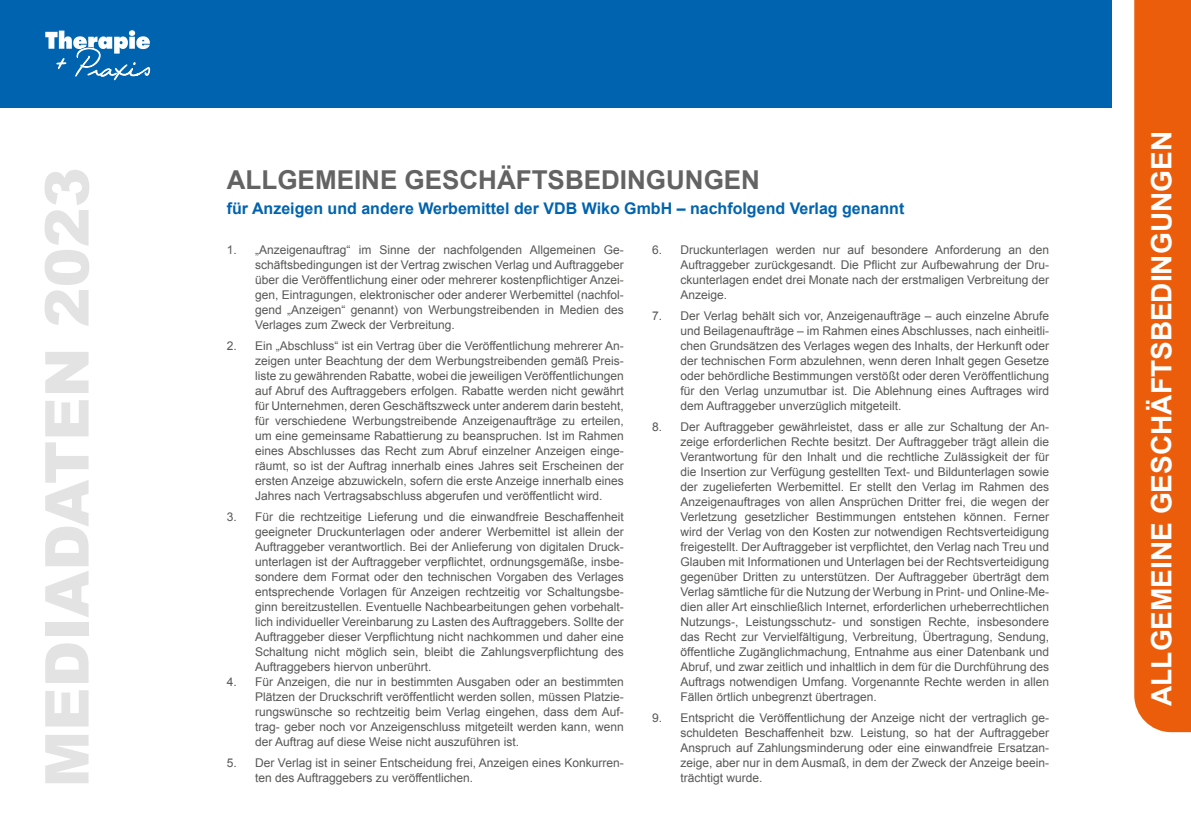
<style>
.page{position:relative;width:1191px;height:840px;background:#fff}
.page>*{position:absolute;margin:0;border:0;box-sizing:border-box;transform-origin:0 0}
.t1{font:900 60.4px "Arial";color:#e3e3e3}
.t2{font:700 28px "Arial";color:#fff}
.t3{font:700 26px "Arial";color:#646363}
.t4{font:700 16px "Arial";color:#0063af}
.t5{font:12px/15px "Arial";color:#575756;text-align:justify}
</style>
<div class="page">
<div style="left:0;top:0;width:1111px;height:108px;background:#0063af"></div>
<svg style="left:45px;top:30px;width:105px;height:50px"></svg>
<div style="left:1134px;top:0;width:57px;height:731px;background:#eb5d0b"></div>
<h1 class="t1" style="left:23px;top:787px;width:621px;rotate:-90deg">MEDIADATEN 2023</h1>
<h3 class="t3" style="left:227px;top:163px;width:535px">ALLGEMEINE GESCHÄFTSBEDINGUNGEN</h3>
<h3 class="t4" style="left:227px;top:198px;width:679px">für Anzeigen und andere Werbemittel der VDB Wiko GmbH – nachfolgend Verlag genannt</h3>
<p class="t5" style="left:255px;top:242px;width:370px;text-indent:-28px">1. „Anzeigenauftrag“ im Sinne der nachfolgenden Allgemeinen Ge&shy;schäftsbedingungen ist der Vertrag zwischen Verlag und Auftraggeber über die Veröffentlichung einer oder mehrerer kostenpflichtiger Anzei&shy;gen, Eintragungen, elektronischer oder anderer Werbemittel (nachfol&shy;gend „Anzeigen“ genannt) von Werbungstreibenden in Medien des Verlages zum Zweck der Verbreitung.</p>
<p class="t5" style="left:255px;top:338px;width:370px;text-indent:-28px">2. Ein „Abschluss“ ist ein Vertrag über die Veröffentlichung mehrerer An&shy;zeigen unter Beachtung der dem Werbungstreibenden gemäß Preis&shy;liste zu gewährenden Rabatte, wobei die jeweiligen Veröffentlichungen auf Abruf des Auftraggebers erfolgen. Rabatte werden nicht gewährt für Unternehmen, deren Geschäftszweck unter anderem darin besteht, für verschiedene Werbungstreibende Anzeigenaufträge zu erteilen, um eine gemeinsame Rabattierung zu beanspruchen. Ist im Rahmen eines Abschlusses das Recht zum Abruf einzelner Anzeigen einge&shy;räumt, so ist der Auftrag innerhalb eines Jahres seit Erscheinen der ersten Anzeige abzuwickeln, sofern die erste Anzeige innerhalb eines Jahres nach Vertragsabschluss abgerufen und veröffentlicht wird.</p>
<p class="t5" style="left:255px;top:509px;width:370px;text-indent:-28px">3. Für die rechtzeitige Lieferung und die einwandfreie Beschaffenheit geeigneter Druckunterlagen oder anderer Werbemittel ist allein der Auftraggeber verantwortlich. Bei der Anlieferung von digitalen Druck&shy;unterlagen ist der Auftraggeber verpflichtet, ordnungsgemäße, insbe&shy;sondere dem Format oder den technischen Vorgaben des Verlages entsprechende Vorlagen für Anzeigen rechtzeitig vor Schaltungsbe&shy;ginn bereitzustellen. Eventuelle Nachbearbeitungen gehen vorbehalt&shy;lich individueller Vereinbarung zu Lasten des Auftraggebers. Sollte der Auftraggeber dieser Verpflichtung nicht nachkommen und daher eine Schaltung nicht möglich sein, bleibt die Zahlungsverpflichtung des Auftraggebers hiervon unberührt.</p>
<p class="t5" style="left:255px;top:674px;width:370px;text-indent:-28px">4. Für Anzeigen, die nur in bestimmten Ausgaben oder an bestimmten Plätzen der Druckschrift veröffentlicht werden sollen, müssen Platzie&shy;rungswünsche so rechtzeitig beim Verlag eingehen, dass dem Auf&shy;trag- geber noch vor Anzeigenschluss mitgeteilt werden kann, wenn der Auftrag auf diese Weise nicht auszuführen ist.</p>
<p class="t5" style="left:255px;top:754px;width:370px;text-indent:-28px">5. Der Verlag ist in seiner Entscheidung frei, Anzeigen eines Konkurren&shy;ten des Auftraggebers zu veröffentlichen.</p>
<p class="t5" style="left:680px;top:242px;width:370px;text-indent:-28px">6. Druckunterlagen werden nur auf besondere Anforderung an den Auftraggeber zurückgesandt. Die Pflicht zur Aufbewahrung der Dru&shy;ckunterlagen endet drei Monate nach der erstmaligen Verbreitung der Anzeige.</p>
<p class="t5" style="left:680px;top:308px;width:370px;text-indent:-28px">7. Der Verlag behält sich vor, Anzeigenaufträge – auch einzelne Abrufe und Beilagenaufträge – im Rahmen eines Abschlusses, nach einheitli&shy;chen Grundsätzen des Verlages wegen des Inhalts, der Herkunft oder der technischen Form abzulehnen, wenn deren Inhalt gegen Gesetze oder behördliche Bestimmungen verstößt oder deren Veröffentlichung für den Verlag unzumutbar ist. Die Ablehnung eines Auftrages wird dem Auftraggeber unverzüglich mitgeteilt.</p>
<p class="t5" style="left:680px;top:419px;width:370px;text-indent:-28px">8. Der Auftraggeber gewährleistet, dass er alle zur Schaltung der An&shy;zeige erforderlichen Rechte besitzt. Der Auftraggeber trägt allein die Verantwortung für den Inhalt und die rechtliche Zulässigkeit der für die Insertion zur Verfügung gestellten Text- und Bildunterlagen sowie der zugelieferten Werbemittel. Er stellt den Verlag im Rahmen des Anzeigenauftrages von allen Ansprüchen Dritter frei, die wegen der Verletzung gesetzlicher Bestimmungen entstehen können. Ferner wird der Verlag von den Kosten zur notwendigen Rechtsverteidigung freigestellt. Der Auftraggeber ist verpflichtet, den Verlag nach Treu und Glauben mit Informationen und Unterlagen bei der Rechtsverteidigung gegenüber Dritten zu unterstützen. Der Auftraggeber überträgt dem Verlag sämtliche für die Nutzung der Werbung in Print- und Online-Me&shy;dien aller Art einschließlich Internet, erforderlichen urheberrechtlichen Nutzungs-, Leistungsschutz- und sonstigen Rechte, insbesondere das Recht zur Vervielfältigung, Verbreitung, Übertragung, Sendung, öffentliche Zugänglichmachung, Entnahme aus einer Datenbank und Abruf, und zwar zeitlich und inhaltlich in dem für die Durchführung des Auftrags notwendigen Umfang. Vorgenannte Rechte werden in allen Fällen örtlich unbegrenzt übertragen.</p>
<p class="t5" style="left:680px;top:709px;width:370px;text-indent:-28px">9. Entspricht die Veröffentlichung der Anzeige nicht der vertraglich ge&shy;schuldeten Beschaffenheit bzw. Leistung, so hat der Auftraggeber Anspruch auf Zahlungsminderung oder eine einwandfreie Ersatzan&shy;zeige, aber nur in dem Ausmaß, in dem der Zweck der Anzeige beein&shy;trächtigt wurde.</p>
<h2 class="t2" style="left:1143px;top:705px;width:576px;rotate:-90deg">ALLGEMEINE GESCHÄFTSBEDINGUNGEN</h2>
</div>
